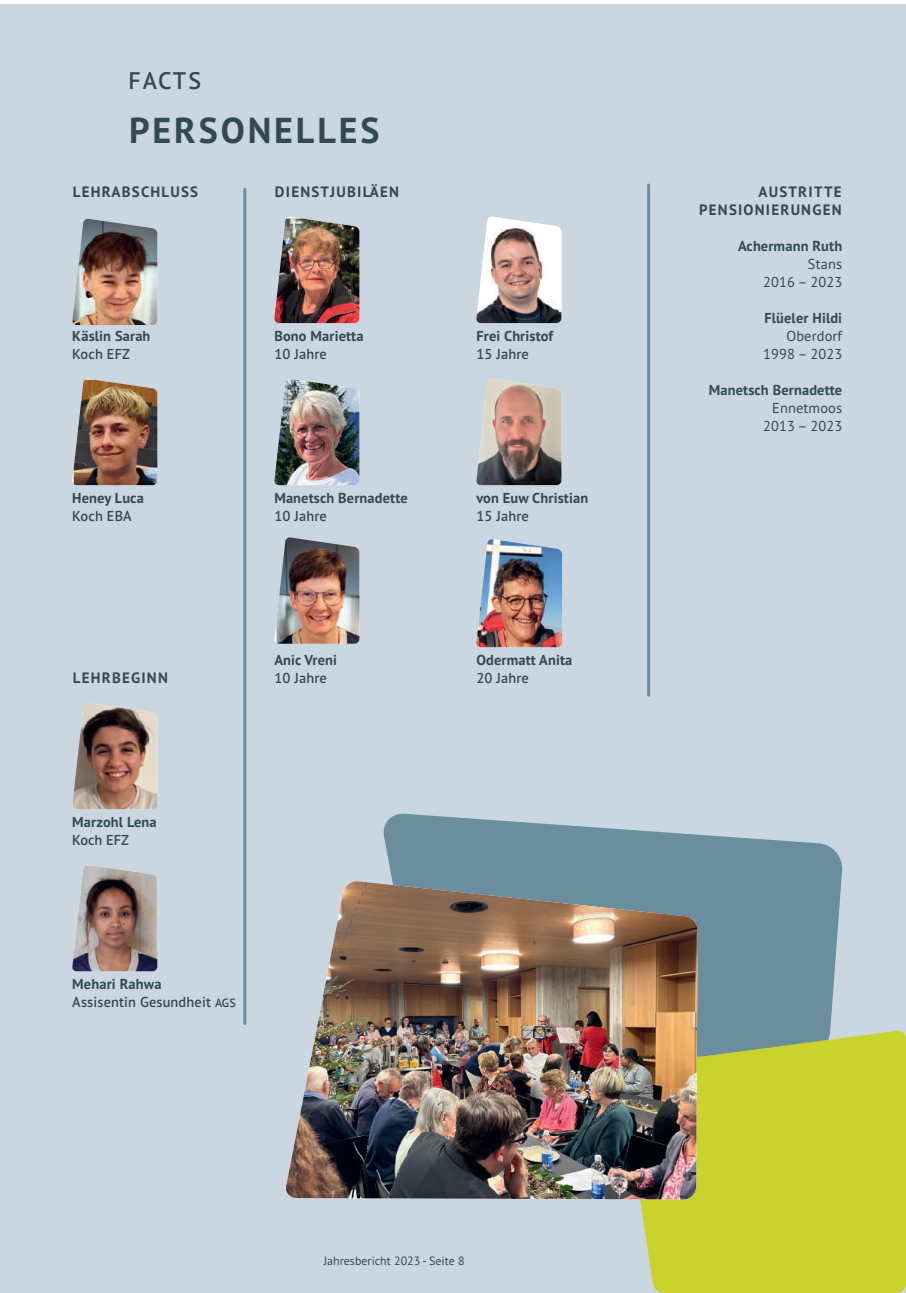
<style>
.page{position:relative;width:906px;height:1293px;background:#fff}
.page>*{position:absolute;margin:0;border:0;box-sizing:border-box;transform-origin:0 0}
.t1{font:700 36px "PT Sans Pro";letter-spacing:.08em;color:#314952}
.t2{font:600 24px "PT Sans Pro";letter-spacing:.065em;color:#314952}
.t3{font:700 15px/18px "PT Sans Pro";letter-spacing:.08em;color:#314952;text-align:right}
.t4{font:700 14.4px "PT Sans Pro";letter-spacing:.01em;color:#314952}
.t5{font:600 14.4px/18px "PT Sans Pro";letter-spacing:.01em;color:#314952}
.t6{font:14.4px/18px "PT Sans Pro";letter-spacing:.01em;color:#314952;text-align:right}
.t7{font:12px "PT Sans Pro";color:#314952}
.s1{font-weight:700}
.s2{font-size:12px}
</style>
<div class="page">
<div style="left:0;top:4px;width:906px;height:1289px;background:#cad7e0"></div>
<img style="left:72px;top:219px;width:85px;height:106px">
<img style="left:74px;top:380px;width:83px;height:105px">
<img style="left:72px;top:703px;width:85px;height:106px">
<img style="left:72px;top:865px;width:85px;height:106px">
<img style="left:274px;top:218px;width:85px;height:105px">
<img style="left:274px;top:379px;width:85px;height:106px">
<img style="left:276px;top:537px;width:83px;height:107px">
<img style="left:476px;top:217px;width:85px;height:106px">
<img style="left:476px;top:379px;width:85px;height:106px">
<img style="left:476px;top:539px;width:86px;height:108px">
<svg style="left:383px;top:813px;width:460px;height:217px;fill:#6a8e9e"></svg>
<svg style="left:621px;top:1030px;width:285px;height:263px;background:#c6cf39"></svg>
<img style="left:286px;top:881px;width:411px;height:318px">
<hr style="left:243px;top:189px;width:3px;height:834px;background:#6a8e9e">
<hr style="left:647px;top:185px;width:3px;height:510px;background:#6a8e9e">
<h2 class="t2" style="left:129px;top:65px;width:74px">FACTS</h2>
<h1 class="t1" style="left:129px;top:107px;width:252px">PERSONELLES</h1>
<p class="t3" style="left:73px;top:182px;width:127px">LEHRABSCHLUSS</p>
<p class="t3" style="left:275px;top:182px;width:125px">DIENSTJUBILÄEN</p>
<p class="t4" style="left:72px;top:326px;width:80px">Käslin Sarah</p>
<p class="t5" style="left:72px;top:345px;width:59px">Koch EFZ</p>
<p class="t4" style="left:274px;top:326px;width:91px">Bono Marietta</p>
<p class="t5" style="left:274px;top:345px;width:54px">10 Jahre</p>
<p class="t4" style="left:72px;top:488px;width:73px">Heney Luca</p>
<p class="t5" style="left:72px;top:507px;width:61px">Koch EBA</p>
<p class="t4" style="left:274px;top:488px;width:135px">Manetsch Bernadette</p>
<p class="t5" style="left:274px;top:507px;width:54px">10 Jahre</p>
<p class="t3" style="left:73px;top:668px;width:96px">LEHRBEGINN</p>
<p class="t4" style="left:274px;top:650px;width:64px">Anic Vreni</p>
<p class="t5" style="left:274px;top:669px;width:54px">10 Jahre</p>
<p class="t4" style="left:72px;top:812px;width:86px">Marzohl Lena</p>
<p class="t5" style="left:72px;top:831px;width:58px">Koch EFZ</p>
<p class="t5" style="left:72px;top:975px;width:165px"><span class="s1">Mehari Rahwa<br></span>Assisentin Gesundheit <span class="s2">AGS</span></p>
<p class="t4" style="left:476px;top:326px;width:78px">Frei Christof</p>
<p class="t5" style="left:476px;top:345px;width:54px">15 Jahre</p>
<p class="t4" style="left:476px;top:488px;width:113px">von Euw Christian</p>
<p class="t5" style="left:476px;top:507px;width:54px">15 Jahre</p>
<p class="t4" style="left:476px;top:650px;width:98px">Odermatt Anita</p>
<p class="t5" style="left:476px;top:669px;width:54px">20 Jahre</p>
<p class="t7" style="left:324px;top:1253px;width:142px">Jahresbericht 2023 - Seite 8</p>
<p class="t3" style="left:699px;top:182px;width:144px">AUSTRITTE<br>PENSIONIERUNGEN</p>
<p class="t4" style="left:738px;top:236px;width:106px">Achermann Ruth</p>
<p class="t6" style="left:763px;top:255px;width:81px">Stans<br>2016 – 2023</p>
<p class="t4" style="left:764px;top:308px;width:79px">Flüeler Hildi</p>
<p class="t6" style="left:763px;top:327px;width:81px">Oberdorf<br>1998 – 2023</p>
<p class="t4" style="left:709px;top:380px;width:135px">Manetsch Bernadette</p>
<p class="t6" style="left:763px;top:399px;width:81px">Ennetmoos<br>2013 – 2023</p>
</div>
